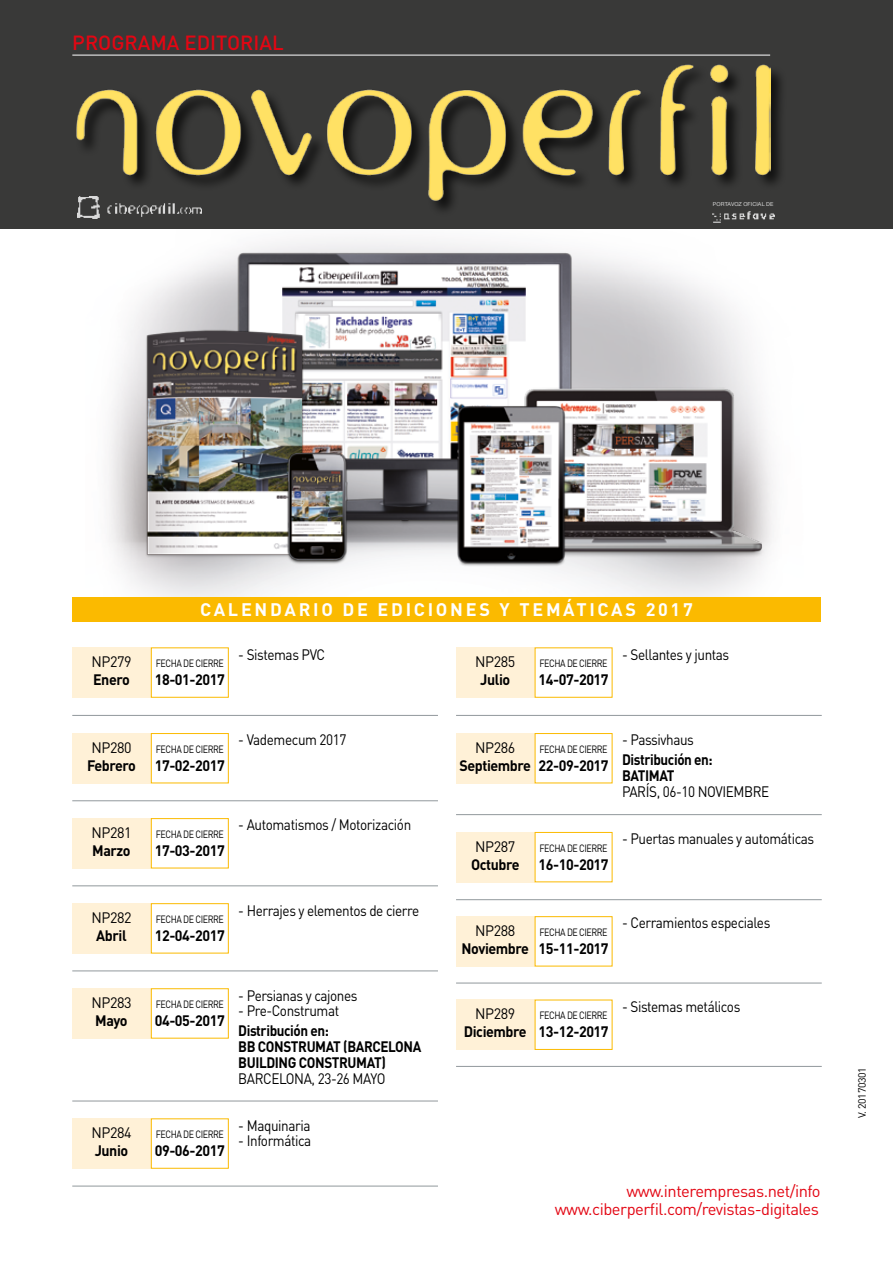
<style>
.page{position:relative;width:893px;height:1263px;background:#fff}
.page>*{position:absolute;margin:0;border:0;box-sizing:border-box;transform-origin:0 0}
.t1{font:500 20.25px "DIN";color:#e30613}
.t2{font:700 18px "DIN";letter-spacing:.15em;color:#fff}
.t3{font:16.5px/18.5px "DIN";letter-spacing:-.03em;color:#e30613;text-align:right}
.t4{font:15px "DIN";letter-spacing:-.03em;color:#000;scale:.9 1}
.t5{font:700 15px "DIN";letter-spacing:-.03em;color:#000;scale:.95 1}
.t6{font:700 15px/15.8px "DIN";letter-spacing:-.03em;color:#000;scale:.9 1}
.t7{font:15px "DIN";letter-spacing:-.03em;color:#000;scale:.95 1}
.t8{font:10.5px "DIN";letter-spacing:-.05em;color:#000;scale:.85 1}
.t9{font:10.5px "DIN";letter-spacing:-.03em;color:#000}
.t10{font:5.4px "Helvetica Neue";letter-spacing:.02em;color:#dadada}
</style>
<div class="page">
<img style="left:218px;top:236px;width:372px;height:310px">
<img style="left:483px;top:377px;width:292px;height:195px">
<img style="left:442px;top:392px;width:138px;height:189px">
<img style="left:136px;top:319px;width:177px;height:247px">
<img style="left:267px;top:439px;width:98px;height:145px">
<div style="left:72px;top:597px;width:749px;height:25px;background:#fbba00"></div>
<hr style="left:72px;top:715px;width:366px;height:1px;background:#91989c">
<div style="left:73px;top:647px;width:78px;height:51px;background:#fff1d7"></div>
<div style="left:151px;top:647px;width:78px;height:51px;background:#fff;border:1px solid #fbba00"></div>
<hr style="left:72px;top:800px;width:366px;height:1px;background:#91989c">
<div style="left:73px;top:733px;width:78px;height:50px;background:#fff1d7"></div>
<div style="left:151px;top:733px;width:78px;height:50px;background:#fff;border:1px solid #fbba00"></div>
<hr style="left:72px;top:885px;width:366px;height:1px;background:#91989c">
<div style="left:73px;top:818px;width:78px;height:50px;background:#fff1d7"></div>
<div style="left:151px;top:818px;width:78px;height:50px;background:#fff;border:1px solid #fbba00"></div>
<hr style="left:72px;top:970px;width:366px;height:1px;background:#91989c">
<div style="left:73px;top:903px;width:78px;height:50px;background:#fff1d7"></div>
<div style="left:151px;top:903px;width:78px;height:50px;background:#fff;border:1px solid #fbba00"></div>
<hr style="left:72px;top:1101px;width:366px;height:1px;background:#91989c">
<div style="left:73px;top:988px;width:78px;height:50px;background:#fff1d7"></div>
<div style="left:151px;top:988px;width:78px;height:50px;background:#fff;border:1px solid #fbba00"></div>
<hr style="left:72px;top:1186px;width:366px;height:1px;background:#91989c">
<div style="left:73px;top:1118px;width:78px;height:50px;background:#fff1d7"></div>
<div style="left:151px;top:1118px;width:78px;height:50px;background:#fff;border:1px solid #fbba00"></div>
<hr style="left:456px;top:715px;width:366px;height:1px;background:#91989c">
<div style="left:456px;top:647px;width:79px;height:51px;background:#fff1d7"></div>
<div style="left:535px;top:647px;width:77px;height:51px;background:#fff;border:1px solid #fbba00"></div>
<hr style="left:456px;top:814px;width:366px;height:1px;background:#91989c">
<div style="left:456px;top:733px;width:79px;height:50px;background:#fff1d7"></div>
<div style="left:535px;top:733px;width:77px;height:50px;background:#fff;border:1px solid #fbba00"></div>
<hr style="left:456px;top:899px;width:366px;height:1px;background:#91989c">
<div style="left:456px;top:832px;width:79px;height:50px;background:#fff1d7"></div>
<div style="left:535px;top:832px;width:77px;height:50px;background:#fff;border:1px solid #fbba00"></div>
<hr style="left:456px;top:983px;width:366px;height:1px;background:#91989c">
<div style="left:456px;top:916px;width:79px;height:50px;background:#fff1d7"></div>
<div style="left:535px;top:916px;width:77px;height:50px;background:#fff;border:1px solid #fbba00"></div>
<hr style="left:456px;top:1066px;width:366px;height:1px;background:#91989c">
<div style="left:456px;top:1000px;width:79px;height:50px;background:#fff1d7"></div>
<div style="left:535px;top:1000px;width:77px;height:50px;background:#fff;border:1px solid #fbba00"></div>
<div style="left:0;top:0;width:893px;height:229px;background:#393938"></div>
<div style="left:75px;top:65px;width:712px;height:152px;background:#000;opacity:.7"></div>
<img style="left:76px;top:65px;width:694px;height:136px">
<img style="left:78px;top:196px;width:123px;height:23px">
<hr style="left:72px;top:55px;width:698px;height:1px;background:#fff">
<img style="left:713px;top:210px;width:61px;height:13px">
<h1 class="t1" style="left:72px;top:30px;width:213px">PROGRAMA EDITORIAL</h1>
<p class="t10" style="left:713px;top:200px;width:62px">PORTAVOZ OFICIAL DE</p>
<p class="t2" style="left:200px;top:597px;width:494px">CALENDARIO DE EDICIONES Y TEMÁTICAS 2017</p>
<p class="t7" style="left:91px;top:652px;width:44px">NP279</p>
<p class="t5" style="left:93px;top:670px;width:40px">Enero</p>
<p class="t8" style="left:156px;top:657px;width:82px">FECHA DE CIERRE</p>
<p class="t5" style="left:155px;top:670px;width:75px">18-01-2017</p>
<p class="t4" style="left:238px;top:645px;width:98px">- Sistemas PVC</p>
<p class="t7" style="left:475px;top:652px;width:44px">NP285</p>
<p class="t5" style="left:480px;top:670px;width:33px">Julio</p>
<p class="t8" style="left:540px;top:657px;width:82px">FECHA DE CIERRE</p>
<p class="t5" style="left:538px;top:670px;width:75px">14-07-2017</p>
<p class="t4" style="left:622px;top:645px;width:121px">- Sellantes y juntas</p>
<p class="t7" style="left:91px;top:738px;width:44px">NP280</p>
<p class="t5" style="left:87px;top:756px;width:53px">Febrero</p>
<p class="t8" style="left:156px;top:742px;width:82px">FECHA DE CIERRE</p>
<p class="t5" style="left:155px;top:756px;width:75px">17-02-2017</p>
<p class="t4" style="left:238px;top:730px;width:122px">- Vademecum 2017</p>
<p class="t7" style="left:475px;top:738px;width:44px">NP286</p>
<p class="t5" style="left:459px;top:756px;width:77px">Septiembre</p>
<p class="t8" style="left:540px;top:742px;width:82px">FECHA DE CIERRE</p>
<p class="t5" style="left:538px;top:756px;width:75px">22-09-2017</p>
<p class="t4" style="left:622px;top:730px;width:81px">- Passivhaus</p>
<p class="t6" style="left:622px;top:751px;width:102px">Distribución en:<br>BATIMAT</p>
<p class="t4" style="left:622px;top:782px;width:165px">PARÍS, 06-10 NOVIEMBRE</p>
<p class="t7" style="left:91px;top:823px;width:44px">NP281</p>
<p class="t5" style="left:92px;top:841px;width:42px">Marzo</p>
<p class="t8" style="left:156px;top:828px;width:82px">FECHA DE CIERRE</p>
<p class="t5" style="left:155px;top:841px;width:75px">17-03-2017</p>
<p class="t4" style="left:238px;top:816px;width:194px">- Automatismos / Motorización</p>
<p class="t7" style="left:475px;top:837px;width:44px">NP287</p>
<p class="t5" style="left:471px;top:855px;width:53px">Octubre</p>
<p class="t8" style="left:540px;top:841px;width:82px">FECHA DE CIERRE</p>
<p class="t5" style="left:538px;top:855px;width:75px">16-10-2017</p>
<p class="t4" style="left:622px;top:829px;width:215px">- Puertas manuales y automáticas</p>
<p class="t7" style="left:91px;top:908px;width:44px">NP282</p>
<p class="t5" style="left:96px;top:926px;width:33px">Abril</p>
<p class="t8" style="left:156px;top:913px;width:82px">FECHA DE CIERRE</p>
<p class="t5" style="left:155px;top:926px;width:75px">12-04-2017</p>
<p class="t4" style="left:238px;top:901px;width:203px">- Herrajes y elementos de cierre</p>
<p class="t7" style="left:475px;top:921px;width:44px">NP288</p>
<p class="t5" style="left:462px;top:939px;width:72px">Noviembre</p>
<p class="t8" style="left:540px;top:926px;width:82px">FECHA DE CIERRE</p>
<p class="t5" style="left:538px;top:939px;width:75px">15-11-2017</p>
<p class="t4" style="left:622px;top:914px;width:166px">- Cerramientos especiales</p>
<p class="t7" style="left:91px;top:993px;width:44px">NP283</p>
<p class="t5" style="left:95px;top:1011px;width:36px">Mayo</p>
<p class="t7" style="left:91px;top:1123px;width:44px">NP284</p>
<p class="t5" style="left:95px;top:1141px;width:37px">Junio</p>
<p class="t8" style="left:156px;top:998px;width:82px">FECHA DE CIERRE</p>
<p class="t5" style="left:155px;top:1011px;width:75px">04-05-2017</p>
<p class="t8" style="left:156px;top:1128px;width:82px">FECHA DE CIERRE</p>
<p class="t5" style="left:155px;top:1141px;width:75px">09-06-2017</p>
<p class="t4" style="left:238px;top:986px;width:134px">- Persianas y cajones</p>
<p class="t4" style="left:238px;top:1001px;width:114px">- Pre-Construmat</p>
<p class="t6" style="left:238px;top:1022px;width:205px">Distribución en:<br>BB CONSTRUMAT (BARCELONA<br>BUILDING CONSTRUMAT)</p>
<p class="t4" style="left:238px;top:1069px;width:165px">BARCELONA, 23-26 MAYO</p>
<p class="t4" style="left:238px;top:1116px;width:82px">- Maquinaria</p>
<p class="t4" style="left:238px;top:1131px;width:83px">- Informática</p>
<p class="t7" style="left:475px;top:1004px;width:44px">NP289</p>
<p class="t5" style="left:464px;top:1022px;width:68px">Diciembre</p>
<p class="t8" style="left:540px;top:1009px;width:82px">FECHA DE CIERRE</p>
<p class="t5" style="left:538px;top:1022px;width:75px">13-12-2017</p>
<p class="t4" style="left:622px;top:997px;width:133px">- Sistemas metálicos</p>
<p class="t9" style="left:855px;top:1118px;width:53px;rotate:-90deg">V. 20170301</p>
<p class="t3" style="left:555px;top:1181px;width:267px">www.interempresas.net/info www.ciberperfil.com/revistas-digitales</p>
</div>
